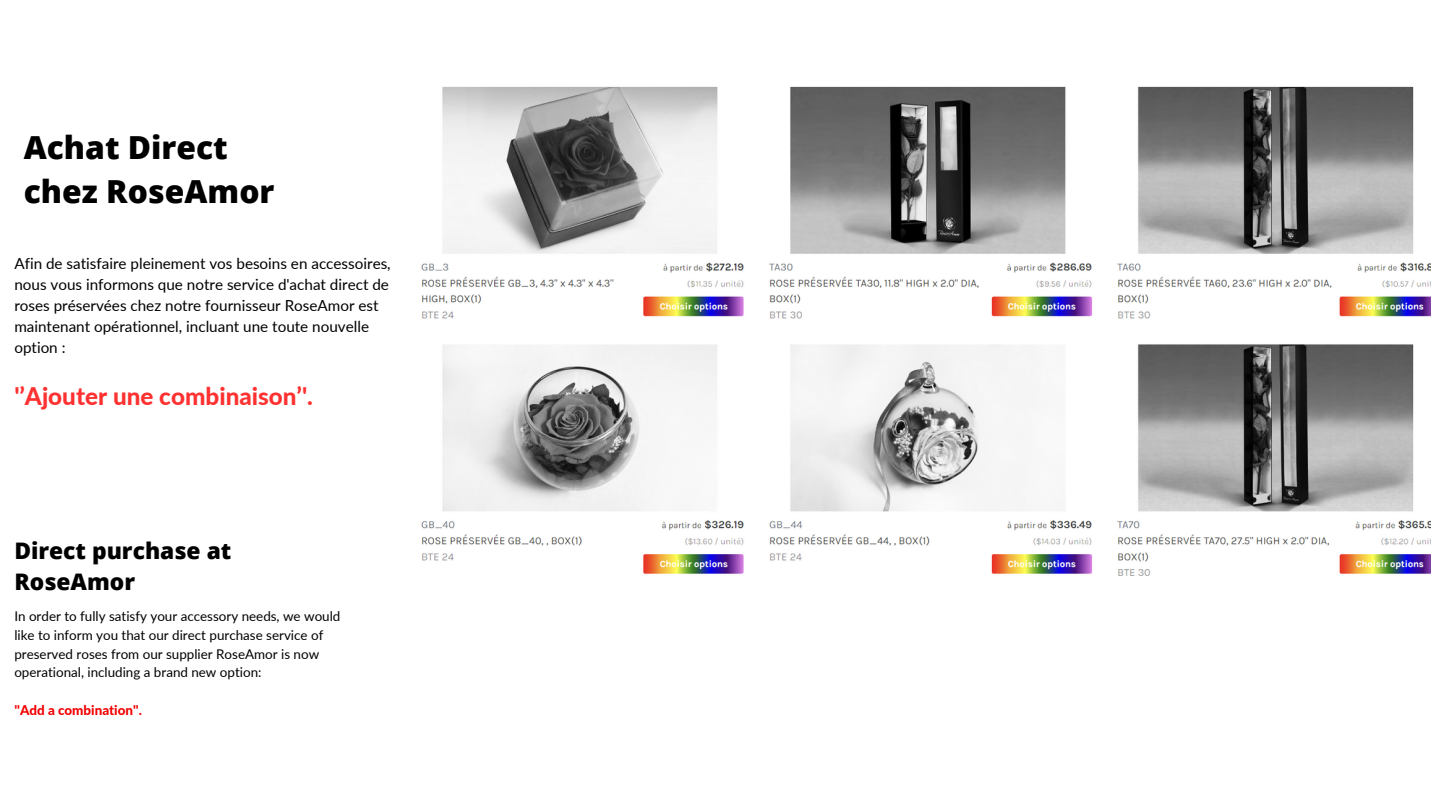
<style>
.page{position:relative;width:1440px;height:810px;background:#fff}
.page>*{position:absolute;margin:0;border:0;box-sizing:border-box;transform-origin:0 0}
.t1{font:800 31.8px/44.2px "Open Sans";color:#000}
.t2{font:800 24.3px "Lato";color:#ff3131}
.t3{font:800 22.8px/31.8px "Open Sans";color:#000}
.t4{font:15.3px/21px "Lato";color:#000}
.t5{font:13.4px/18.8px "Lato";color:#000}
.t6{font:800 13.4px "Lato";color:#f20001}
</style>
<div class="page">
<img style="left:421px;top:86px;width:1010px;height:489px">
<p class="t1" style="left:24px;top:124px;width:252px">Achat Direct chez RoseAmor</p>
<p class="t4" style="left:14px;top:252px;width:378px">Afin de satisfaire pleinement vos besoins en accessoires, nous vous informons que notre service d'achat direct de roses préservées chez notre fournisseur RoseAmor est maintenant opérationnel, incluant une toute nouvelle option :</p>
<p class="t2" style="left:14px;top:381px;width:300px">'’Ajouter une combinaison’'.</p>
<p class="t3" style="left:14px;top:534px;width:219px">Direct purchase at<br>RoseAmor</p>
<p class="t5" style="left:14px;top:607px;width:328px">In order to fully satisfy your accessory needs, we would like to inform you that our direct purchase service of preserved roses from our supplier RoseAmor is now operational, including a brand new option:</p>
<p class="t6" style="left:14px;top:702px;width:129px">''Add a combination''.</p>
</div>
